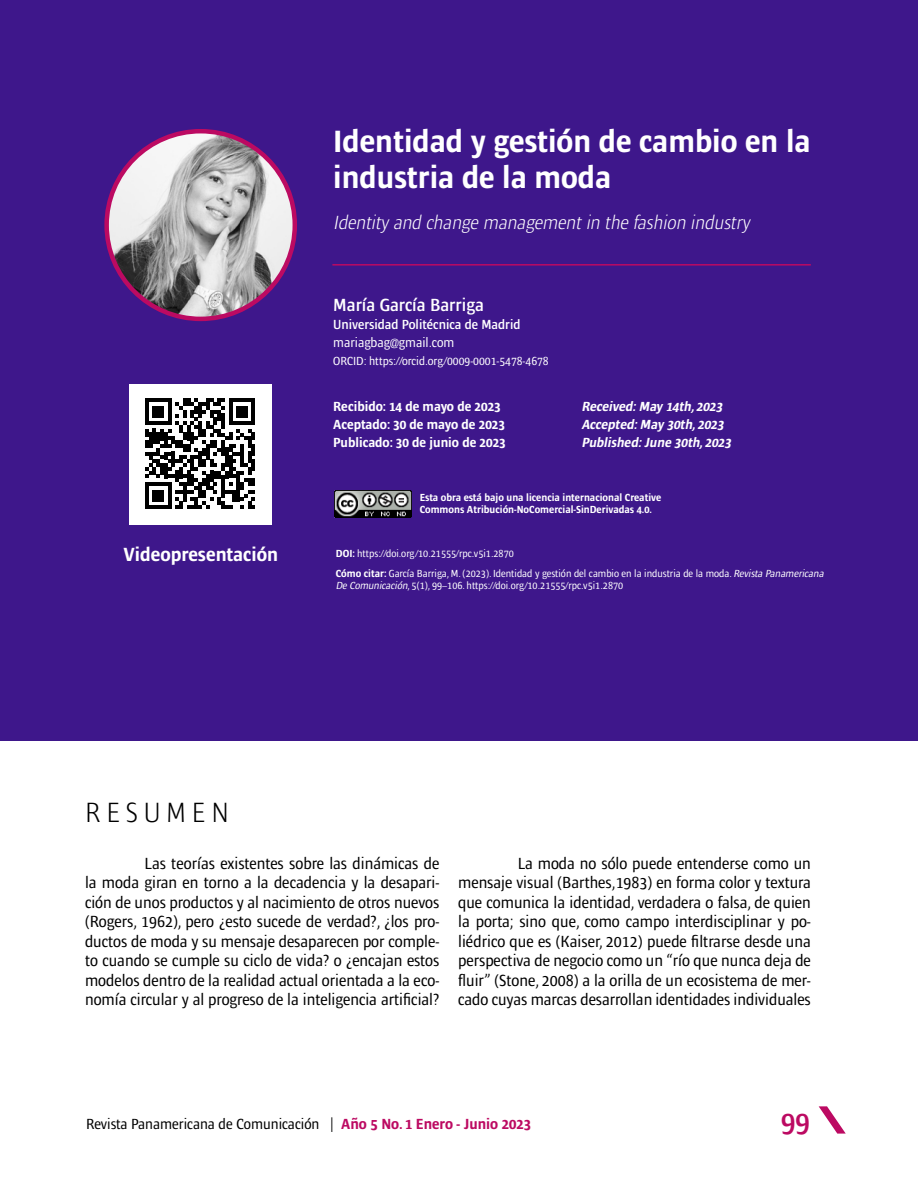
<style>
.page{position:relative;width:918px;height:1188px;background:#fff}
.page>*{position:absolute;margin:0;border:0;box-sizing:border-box;transform-origin:0 0}
.t1{font:700 condensed 31.5px/36px "Ardoise Std";color:#fff}
.t2{font:600 condensed 30px "Ardoise Std";color:#bc0a62}
.t3{font:300 condensed 28.5px "Ardoise Std";letter-spacing:.2em;color:#000}
.t4{font:italic 300 condensed 19.5px "Ardoise Std";color:#fff}
.t5{font:700 condensed 19.5px "Ardoise Std";color:#fff}
.t6{font:600 condensed 18px "Ardoise Std";color:#fff}
.t7{font:condensed 16.5px/19.5px "Ardoise Std";color:#000;text-align:justify}
.t8{font:condensed 15px "Ardoise Std";color:#000}
.t9{font:700 condensed 13.5px/18px "Ardoise Std";color:#fff}
.t10{font:italic 700 condensed 13.5px/18px "Ardoise Std";color:#fff}
.t11{font:600 condensed 13.5px "Ardoise Std";color:#fff}
.t12{font:condensed 13.5px "Ardoise Std";color:#fff}
.t13{font:condensed 12px "Ardoise Std";color:#fff}
.t14{font:condensed 10.5px/12px "Ardoise Std";color:#fff}
.t15{font:700 condensed 10.5px/12px "Ardoise Std";color:#fff}
.s1{font-weight:700}
.s2{font-style:italic}
.s3{font-weight:700;color:#bc0a62}
</style>
<div class="page">
<div style="left:0;top:0;width:918px;height:741px;background:#3e178b"></div>
<img style="left:334px;top:490px;width:78px;height:28px">
<img style="left:107px;top:131px;width:188px;height:188px;border-radius:94px">
<div style="left:104px;top:129px;width:193px;height:192px;border:4px solid #bc0a62;border-radius:50%"></div>
<hr style="left:332px;top:264px;width:479px;height:2px;background:#bc0a62">
<div style="left:129px;top:384px;width:142px;height:140px;background:#fff"></div>
<svg style="left:145px;top:398px;width:110px;height:111px"></svg>
<svg style="left:819px;top:1106px;width:27px;height:28px"></svg>
<h1 class="t1" style="left:333px;top:123px;width:479px">Identidad y gestión de cambio en la industria de la moda</h1>
<p class="t4" style="left:333px;top:212px;width:422px">Identity and change managementin the fashion industry</p>
<p class="t6" style="left:333px;top:295px;width:152px">María García Barriga</p>
<p class="t11" style="left:333px;top:317px;width:189px">Universidad Politécnica de Madrid</p>
<p class="t12" style="left:333px;top:335px;width:123px">mariagbag@gmail.com</p>
<p class="t13" style="left:333px;top:354px;width:217px">ORCID: https://orcid.org/0009-0001-5478-4678</p>
<p class="t9" style="left:333px;top:397px;width:174px">Recibido: 14 de mayo de 2023<br>Aceptado: 30 de mayo de 2023<br>Publicado: 30 de junio de 2023</p>
<p class="t10" style="left:581px;top:397px;width:154px">Received:May 14th, 2023<br>Accepted:May 30th, 2023<br>Published:June 30th, 2023</p>
<p class="t15" style="left:420px;top:491px;width:243px">Esta obra está bajo una licencia internacional Creative<br>Commons Atribución-NoComercial-SinDerivadas 4.0.</p>
<p class="t5" style="left:123px;top:543px;width:156px">Videopresentación</p>
<p class="t14" style="left:336px;top:547px;width:180px"><span class="s1">DOI:</span> https://doi.org/10.21555/rpc.v5i1.2870</p>
<p class="t14" style="left:336px;top:568px;width:491px"><span class="s1">Cómo citar:</span> García Barriga, M. (2023). Identidad y gestión del cambio en la industria de la moda. <span class="s2">Revista Panamericana<br>De Comunicación</span>, 5(1), 99–106. https://doi.org/10.21555/rpc.v5i1.2870</p>
<h3 class="t3" style="left:85px;top:796px;width:145px">RESUMEN</h3>
<p class="t7" style="left:85px;top:853px;width:356px;text-indent:60px">Las teorías existentes sobre las dinámicas de la moda giran en torno a la decadencia y la desapari&shy;ción de unos productos y al nacimiento de otros nuevos (Rogers, 1962), pero ¿esto sucede de verdad?, ¿los pro&shy;ductos de moda y su mensaje desaparecen por comple&shy;to cuando se cumple su ciclo de vida? o ¿encajan estos modelos dentro de la realidad actual orientada a la eco&shy;nomía circular y al progreso de la inteligencia artificial?</p>
<p class="t7" style="left:458px;top:853px;width:354px;text-indent:60px">La moda no sólo puede entenderse como un mensaje visual (Barthes,1983) en forma color y textura que comunica la identidad, verdadera o falsa, de quien la porta; sino que, como campo interdisciplinar y po&shy;liédrico que es (Kaiser, 2012) puede filtrarse desde una perspectiva de negocio como un “río que nunca deja de fluir” (Stone, 2008) a la orilla de un ecosistema de mer&shy;cado cuyas marcas desarrollan identidades individuales</p>
<p class="t8" style="left:86px;top:1115px;width:446px">Revista Panamericana de Comunicación | <span class="s3">Año 5 No. 1 Enero - Junio 2023</span></p>
<h2 class="t2" style="left:781px;top:1104px;width:30px">99</h2>
</div>
